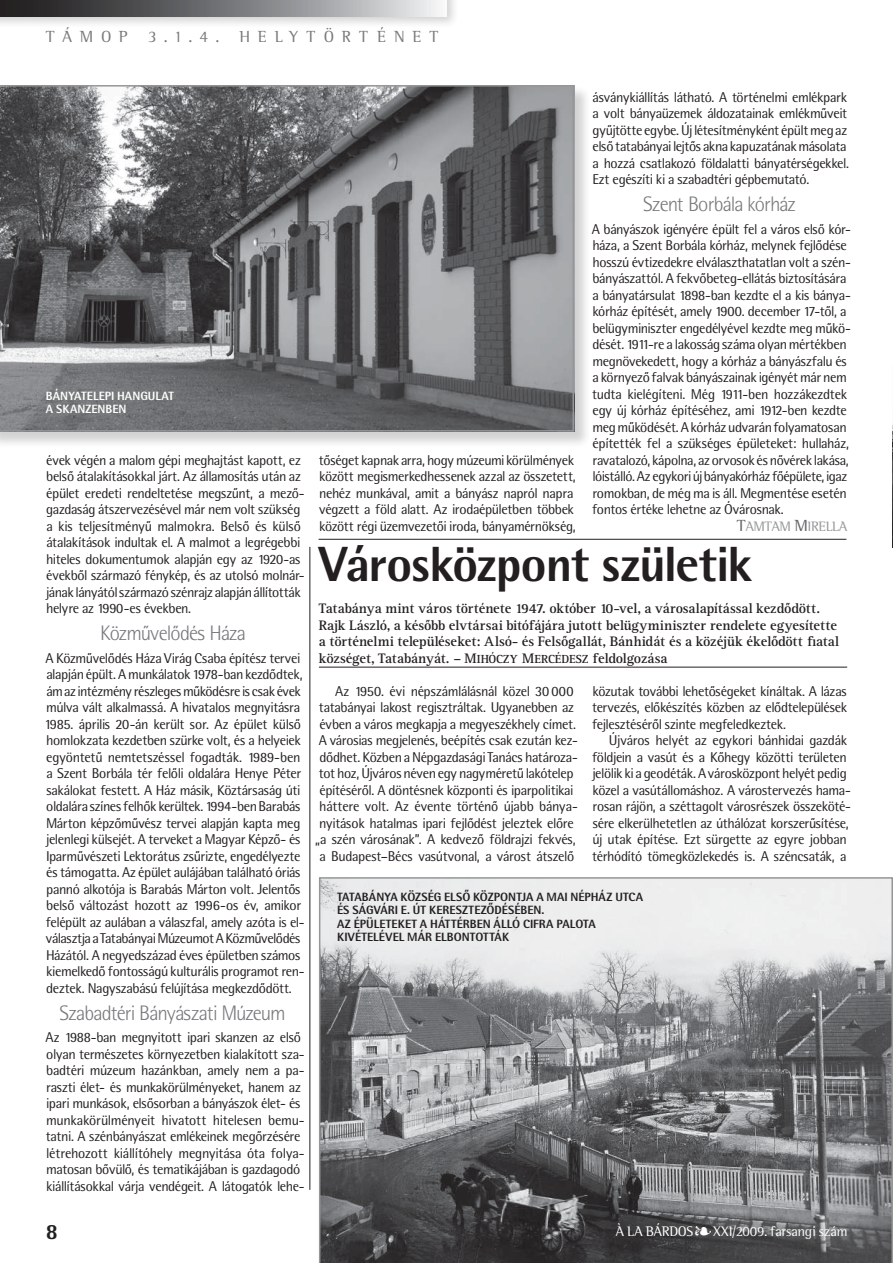
<style>
.page{position:relative;width:893px;height:1263px;background:#fff}
.page>*{position:absolute;margin:0;border:0;box-sizing:border-box;transform-origin:0 0}
.t1{font:700 49.5px "Rotis Sm Sn XPFL";letter-spacing:-.01em;color:#231f20}
.t2{font:700 21.75px "Rotis Sm Sn XPFL";color:#231f20}
.t3{font:21px "Rotis Sm Sn Lt PFL";letter-spacing:.005em;color:#77797b}
.t4{font:16.5px "Rotis Sm Srf PFL";letter-spacing:.52em;color:#77797b}
.t5{font:14.25px/16.5px "Rotis Sm Sn PFL";letter-spacing:.01em;color:#231f20}
.t6{font:700 14.25px/16.5px "Rotis Srf PFL";letter-spacing:.01em;color:#231f20}
.t7{font:14.25px "Rotis Sm Srf PFL";letter-spacing:.015em;color:#fff}
.t8{font:14.1px "Rotis Sm Srf PFL SC850";letter-spacing:.005em;color:#949698}
.t9{font:700 12px/13.5px "Rotis Sm Sn XPFL";letter-spacing:.025em;color:#231f20}
.t10{font:700 12px/13.5px "Rotis Sm Sn XPFL";letter-spacing:.025em;color:#fff}
.s1{font-size:16.5px;color:#636466}
.s2{font-family:"Rotis Srf PFL Bold SC850";font-weight:400}
.s3{font-family:"Rotis Srf PFL Bold SC850";font-weight:400;font-size:12.15px}
</style>
<div class="page">
<div style="left:0;top:0;width:459px;height:29px;background:#231f20;opacity:.2"></div>
<svg style="left:0;top:0;width:446px;height:16px;background:#7a7a7c"></svg>
<svg style="left:319px;top:877px;width:574px;height:386px;background:#909092"></svg>
<div style="left:0;top:85px;width:591px;height:363px;background:#231f20;opacity:.2"></div>
<svg style="left:0;top:85px;width:574px;height:347px;background:#6f6f71"></svg>
<hr style="left:319px;top:667px;width:528px;height:1px;background:#231f20">
<svg style="left:892px;top:424px;width:1px;height:123px"></svg>
<hr style="left:310px;top:547px;width:1px;height:643px;background:#231f20">
<hr style="left:319px;top:539px;width:527px;height:1px;background:#231f20">
<p class="t4" style="left:46px;top:27px;width:18px">TÁMO</p>
<p class="t4" style="left:119px;top:27px;width:10px">P</p>
<p class="t4" style="left:148px;top:27px;width:72px">3.1.4.</p>
<p class="t4" style="left:239px;top:27px;width:201px">hel ytörténet</p>
<p class="t10" style="left:46px;top:389px;width:130px">BÁNYATELEPI HANGULAT<br>A SKANZENBEN</p>
<p class="t5" style="left:46px;top:451px;width:260px">évek végén a malom gépi meghajtást kapott, ez belső átalakításokkal járt. Az államosítás után az épület eredeti rendeltetése megszűnt, a mező&shy;gazdaság átszervezésével már nem volt szükség a kis teljesítményű malmokra. Belső és külső átalakítások indultak el. A malmot a legrégebbi hiteles dokumentumok alapján egy az 1920-as évekből származó fénykép, és az utolsó molnár&shy;jának lányától származó szénrajz alapján állították helyre az 1990-es években.</p>
<h3 class="t3" style="left:100px;top:621px;width:147px">Közművelődés Háza</h3>
<p class="t5" style="left:44px;top:649px;width:261px">A Közművelődés Háza Virág Csaba építész tervei alapján épült. A munkálatok 1978-ban kezdődtek, ám az intézmény részleges működésre is csak évek múlva vált alkalmassá. A hivatalos megnyitásra 1985. április 20-án került sor. Az épület külső homlokzata kezdetben szürke volt, és a helyeiek egyöntetű nemtetszéssel fogadták. 1989-ben a Szent Borbála tér felőli oldalára Henye Péter sakálokat festett. A Ház másik, Köztársaság úti oldalára színes felhők kerültek. 1994-ben Barabás Márton képzőművész tervei alapján kapta meg jelenlegi külsejét. A terveket a Magyar Képző- és Iparművészeti Lektorátus zsűrizte, engedélyezte és támogatta. Az épület aulájában található óriás pannó alkotója is Barabás Márton volt. Jelentős belső változást hozott az 1996-os év, amikor felépült az aulában a válaszfal, amely azóta is el&shy;választja a Tatabányai Múzeumot A Közművelődés Házától. A negyedszázad éves épületben számos kiemelkedő fontosságú kulturális programot ren&shy;deztek. Nagyszabású felújítása megkezdődött.</p>
<h3 class="t3" style="left:59px;top:1000px;width:227px">Szabadtéri Bányászati Múzeum</h3>
<p class="t5" style="left:46px;top:1029px;width:260px">Az 1988-ban megnyitott ipari skanzen az első olyan természetes környezetben kialakított sza&shy;badtéri múzeum hazánkban, amely nem a pa&shy;raszti élet- és munkakörülményeket, hanem az ipari munkások, elsősorban a bányászok élet- és munkakörülményeit hivatott hitelesen bemu&shy;tatni. A szénbányászat emlékeinek megőrzésére létrehozott kiállítóhely megnyitása óta folya&shy;matosan bővülő, és tematikájában is gazdagodó kiállításokkal várja vendégeit. A látogatók lehe-</p>
<h2 class="t2" style="left:46px;top:1218px;width:13px">8</h2>
<p class="t5" style="left:319px;top:451px;width:258px">tőséget kapnak arra, hogy múzeumi körülmények között megismerkedhessenek azzal az összetett, nehéz munkával, amit a bányász napról napra végzett a föld alatt. Az irodaépületben többek között régi üzemvezetői iroda, bányamérnökség,</p>
<p class="t5" style="left:592px;top:88px;width:258px">ásványkiállítás látható. A történelmi emlékpark a volt bányaüzemek áldozatainak emlékműveit gyűjtötte egybe. Új létesítményként épült meg az első tatabányai lejtős akna kapuzatának másolata a hozzá csatlakozó földalatti bányatérségekkel.<br>Ezt egészíti ki a szabadtéri gépbemutató.</p>
<h3 class="t3" style="left:643px;top:192px;width:153px">Szent Borbála kórház</h3>
<p class="t5" style="left:592px;top:220px;width:260px">A bányászok igényére épült fel a város első kór&shy;háza, a Szent Borbála kórház, melynek fejlődése hosszú évtizedekre elválaszthatatlan volt a szén&shy;bányászattól. A fekvőbeteg-ellátás biztosítására a bányatársulat 1898-ban kezdte el a kis bánya&shy;kórház építését, amely 1900. december 17-től, a belügyminiszter engedélyével kezdte meg műkö&shy;dését. 1911-re a lakosság száma olyan mértékben megnövekedett, hogy a kórház a bányászfalu és a környező falvak bányászainak igényét már nem tudta kielégíteni. Még 1911-ben hozzákezdtek egy új kórház építéséhez, ami 1912-ben kezdte meg működését. A kórház udvarán folyamatosan építették fel a szükséges épületeket: hullaház, ravatalozó, kápolna, az orvosok és nővérek lakása, lóistálló. Az egykori új bányakórház főépülete, igaz romokban, de még ma is áll. Megmentése esetén fontos értéke lehetne az Óvárosnak.</p>
<p class="t8" style="left:737px;top:518px;width:111px"><span class="s1">T</span>AMTAM <span class="s1">M</span>IRELLA</p>
<h1 class="t1" style="left:319px;top:533px;width:435px">VÁROSKÖZPONT SZÜLETIK</h1>
<p class="t6" style="left:319px;top:600px;width:521px">Tatabánya mint város története 1947. október 10-vel, a városalapítással kezdődött.<br>Rajk László, a később elvtársai bitófájára jutott belügyminiszter rendelete egyesítette a történelmi településeket: Alsó- és Felsőgallát, Bánhidát és a közéjük ékelődött fiatal községet, Tatabányát. – <span class="s2">M</span><span class="s3">IHÓCZY</span> <span class="s2">M</span><span class="s3">ERCÉDESZ</span> feldolgozása</p>
<p class="t5" style="left:315px;top:682px;width:264px;text-indent:20px">Az 1950. évi népszámlálásnál közel 30 000 tatabányai lakost regisztráltak. Ugyanebben az évben a város megkapja a megyeszékhely címet.<br>A városias megjelenés, beépítés csak ezután kez&shy;dődhet. Közben a Népgazdasági Tanács határoza&shy;tot hoz, Újváros néven egy nagyméretű lakótelep építéséről. A döntésnek központi és iparpolitikai háttere volt. Az évente történő újabb bánya&shy;nyitások hatalmas ipari fejlődést jeleztek előre „a szén városának”. A kedvező földrajzi fekvés, a Budapest–Bécs vasútvonal, a várost átszelő</p>
<p class="t5" style="left:592px;top:682px;width:256px;text-align:justify">közutak további lehetőségeket kínáltak. A lázas tervezés, előkészítés közben az elődtelepülések fejlesztéséről szinte megfeledkeztek.</p>
<p class="t5" style="left:592px;top:732px;width:260px;text-indent:17px">Újváros helyét az egykori bánhidai gazdák földjein a vasút és a Kőhegy közötti területen jelölik ki a geodéták. A városközpont helyét pedig közel a vasútállomáshoz. A várostervezés hama&shy;rosan rájön, a széttagolt városrészek összeköté&shy;sére elkerülhetetlen az úthálózat korszerűsítése, új utak építése. Ezt sürgette az egyre jobban térhódító tömegközlekedés is. A széncsaták, a</p>
<p class="t9" style="left:337px;top:889px;width:307px">TATABÁNYA KÖZSÉG ELSŐ KÖZPONTJA A MAI NÉPHÁZ UTCA ÉS SÁGVÁRI E. ÚT KERESZTEZŐDÉSÉBEN.<br>AZ ÉPÜLETEKET A HÁTTÉRBEN ÁLLÓ CIFRA PALOTA KIVÉTELÉVEL MÁR ELBONTOTTÁK</p>
<p class="t7" style="left:616px;top:1223px;width:233px">À La Bárdos•XXI/2009. farsangi szám</p>
</div>
